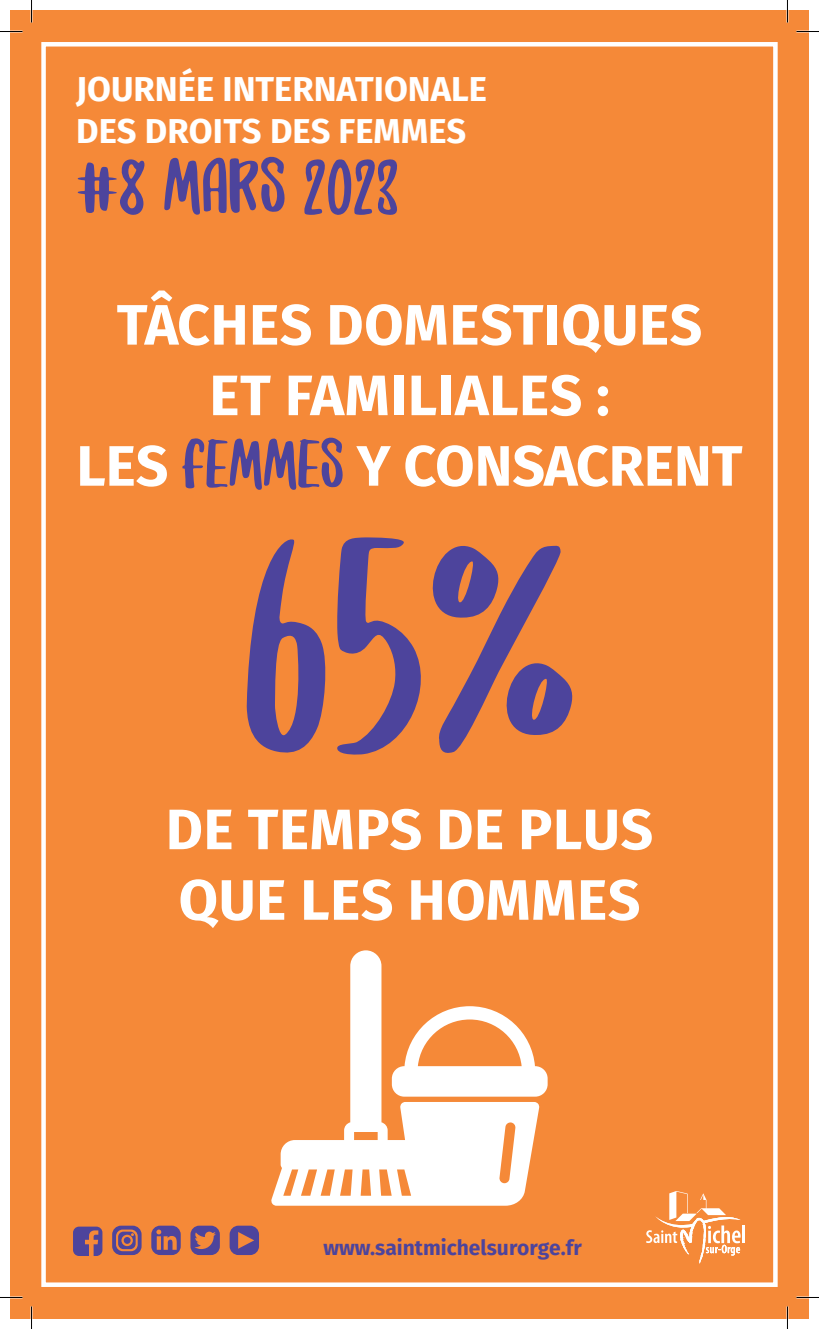
<style>
.page{position:relative;width:819px;height:1329px;background:#fff}
.page>*{position:absolute;margin:0;border:0;box-sizing:border-box;transform-origin:0 0}
.t1{font:300px "Amore";color:#4d449c}
.t2{font:76.5px "Amore";color:#4d449c}
.t3{font:700 57px/70.5px "Fira Sans";letter-spacing:.01em;color:#fff;text-align:center}
.t4{font:700 34.5px/41.4px "Fira Sans";color:#fff}
.t5{font:700 21px "Fira Sans";color:#4d449c}
.s1{font-family:"Amore";font-weight:400;font-size:69px;color:#4d449c}
</style>
<div class="page">
<div style="left:10px;top:10px;width:798px;height:1308px;background:#f58938"></div>
<svg style="left:73px;top:1226px;width:29px;height:29px"></svg>
<svg style="left:112px;top:1225px;width:29px;height:29px"></svg>
<svg style="left:151px;top:1225px;width:30px;height:29px"></svg>
<svg style="left:190px;top:1225px;width:30px;height:29px"></svg>
<svg style="left:229px;top:1225px;width:30px;height:29px"></svg>
<hr style="left:742px;top:1225px;width:3px;height:18px;background:#fff">
<svg style="left:646px;top:1191px;width:94px;height:72px"></svg>
<div style="left:41px;top:42px;width:736px;height:1244px;border:4px solid #fff"></div>
<svg style="left:539px;top:1066px;width:8px;height:30px"></svg>
<svg style="left:271px;top:950px;width:268px;height:255px"></svg>
<hr style="left:0;top:1296px;width:22px;height:2px;background:#fff">
<hr style="left:796px;top:1296px;width:22px;height:2px;background:#fff">
<hr style="left:786px;top:0;width:2px;height:23px;background:#fff">
<hr style="left:786px;top:1306px;width:2px;height:22px;background:#fff">
<svg style="left:0;top:31px;width:22px;height:1px"></svg>
<svg style="left:796px;top:31px;width:22px;height:1px"></svg>
<svg style="left:0;top:1297px;width:22px;height:1px"></svg>
<svg style="left:796px;top:1297px;width:22px;height:1px"></svg>
<svg style="left:31px;top:0;width:1px;height:23px"></svg>
<svg style="left:31px;top:1306px;width:1px;height:22px"></svg>
<svg style="left:786px;top:10px;width:1px;height:13px"></svg>
<svg style="left:786px;top:1306px;width:1px;height:13px"></svg>
<p class="t4" style="left:76px;top:71px;width:412px">JOURNÉE INTERNATIONALE<br>DES DROITS DES FEMMES</p>
<h2 class="t2" style="left:76px;top:162px;width:324px">#8 MARS 2023</h2>
<p class="t3" style="left:76px;top:294px;width:667px">TÂCHES DOMESTIQUES<br>ET FAMILIALES :<br>LES <span class="s1">FEMMES</span> Y CONSACRENT</p>
<h1 class="t1" style="left:240px;top:547px;width:339px">65%</h1>
<p class="t3" style="left:166px;top:798px;width:488px;text-align:left">DE TEMPS DE PLUS<br>QUE LES HOMMES</p>
<p class="t5" style="left:323px;top:1233px;width:260px">www.saintmichelsurorge.fr</p>
</div>
